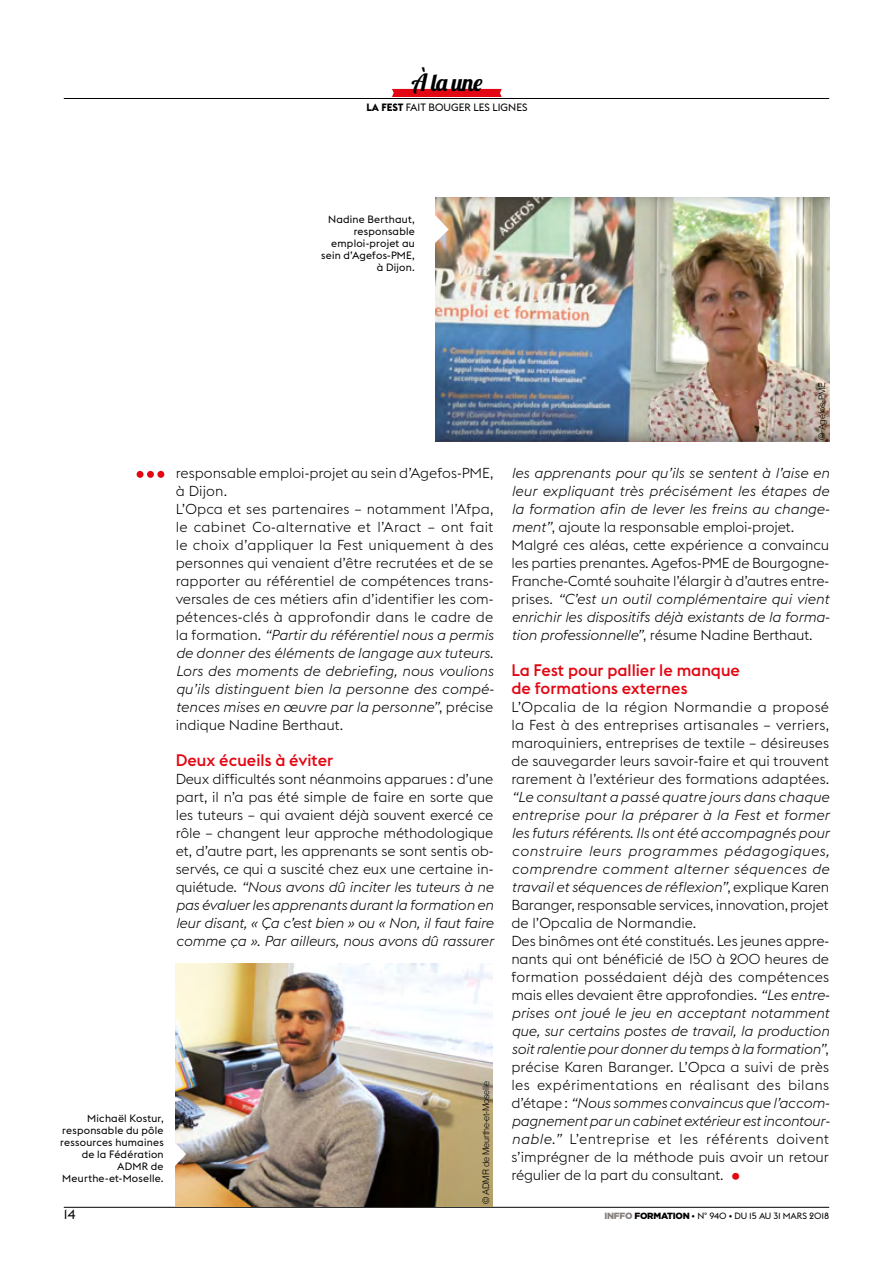
<style>
.page{position:relative;width:893px;height:1263px;background:#fff}
.page>*{position:absolute;margin:0;border:0;box-sizing:border-box;transform-origin:0 0}
.t1{font:23.7px "Lobster 1.4";color:#000}
.t2{font:500 16.5px/18px "Euclid Flex";color:#e30613}
.t3{font:italic 300 14.25px/18px "Euclid Flex";color:#000}
.t4{font:300 14.25px/18px "Euclid Flex";color:#000;text-align:justify}
.t5{font:13.5px "Euclid Flex";color:#000}
.t6{font:10.5px/12px "Euclid Flex";letter-spacing:.02em;color:#000;text-align:right}
.t7{font:10.5px "Euclid Flex";color:#000}
.t8{font:9px "Euclid Flex";letter-spacing:-.01em;color:#000}
.t9{font:300 9px "Helvetica";letter-spacing:-.025em;color:#000}
.s1{font-weight:700}
.s2{font-style:italic}
.s3{font-style:normal}
.s4{font-style:normal;font-size:25.5px;color:#e30613}
.s5{font-family:"Gotham";font-weight:900;color:#867e7a}
.s6{font-family:"Gotham";font-weight:900}
</style>
<div class="page">
<svg style="left:392px;top:89px;width:110px;height:8px"></svg>
<hr style="left:64px;top:98px;width:765px;height:1px;background:#000">
<hr style="left:64px;top:1207px;width:765px;height:1px;background:#000">
<img style="left:176px;top:964px;width:317px;height:242px">
<img style="left:435px;top:197px;width:394px;height:245px">
<svg style="left:435px;top:214px;width:14px;height:30px"></svg>
<svg style="left:137px;top:471px;width:27px;height:7px"></svg>
<svg style="left:175px;top:1140px;width:11px;height:29px"></svg>
<h1 class="t1" style="left:411px;top:67px;width:73px">À la une</h1>
<p class="t7" style="left:366px;top:102px;width:163px"><span class="s1">LA FEST</span> FAIT BOUGER LES LIGNES</p>
<p class="t6" style="left:321px;top:213px;width:95px">Nadine Berthaut, responsable emploi-projet au sein d’Agefos-PME, à Dijon.</p>
<p class="t4" style="left:176px;top:464px;width:319px;text-align:left">responsable emploi-projet au sein d’Agefos-PME, à Dijon.<br>L’Opca et ses partenaires – notamment l’Afpa, le cabinet Co-alternative et l’Aract – ont fait le choix d’appliquer la Fest uniquement à des personnes qui venaient d’être recrutées et de se rapporter au référentiel de compétences trans&shy;versales de ces métiers afin d’identifier les com&shy;pétences-clés à approfondir dans le cadre de la formation. <span class="s2">“Partir du référentiel nous a permis de donner des éléments de langage aux tuteurs.<br>Lors des moments de debriefing, nous voulions qu’ils distinguent bien la personne des compé&shy;tences mises en œuvre par la personne”</span>, précise indique Nadine Berthaut.</p>
<p class="t2" style="left:176px;top:751px;width:159px">Deux écueils à éviter</p>
<p class="t4" style="left:176px;top:770px;width:319px">Deux difficultés sont néanmoins apparues : d’une part, il n’a pas été simple de faire en sorte que les tuteurs – qui avaient déjà souvent exercé ce rôle – changent leur approche méthodologique et, d’autre part, les apprenants se sont sentis ob&shy;servés, ce qui a suscité chez eux une certaine in&shy;quiétude. <span class="s2">“Nous avons dû inciter les tuteurs à ne pas évaluer les apprenants durant la formation en leur disant, « Ça c’est bien » ou « Non, il faut faire comme ça ». Par ailleurs, nous avons dû rassurer</span></p>
<p class="t6" style="left:60px;top:1112px;width:105px">Michaël Kostur, responsable du pôle ressources humaines de la Fédération<br>ADMR de<br>Meurthe-et-Moselle.</p>
<p class="t9" style="left:478px;top:1204px;width:124px;rotate:-90deg">© ADMR de Meurthe-et-Moselle</p>
<p class="t9" style="left:814px;top:440px;width:59px;rotate:-90deg">© Agefos-PME</p>
<p class="t3" style="left:511px;top:464px;width:319px">les apprenants pour qu’ils se sentent à l’aise en leur expliquant très précisément les étapes de la formation afin de lever les freins au change&shy;ment”<span class="s3">, ajoute la responsable emploi-projet.<br>Malgré ces aléas, cette expérience a convaincu les parties prenantes. Agefos-PME de Bourgogne-Franche-Comté souhaite l’élargir à d’autres entre&shy;prises.</span> “C’est un outil complémentaire qui vient enrichir les dispositifs déjà existants de la forma&shy;tion professionnelle”<span class="s3">, résume Nadine Berthaut.</span></p>
<p class="t2" style="left:511px;top:661px;width:230px">La Fest pour pallier le manque de formations externes</p>
<p class="t4" style="left:511px;top:698px;width:319px">L’Opcalia de la région Normandie a proposé la Fest à des entreprises artisanales – verriers, maroquiniers, entreprises de textile – désireuses de sauvegarder leurs savoir-faire et qui trouvent rarement à l’extérieur des formations adaptées.</p>
<p class="t3" style="left:511px;top:788px;width:320px">“Le consultant a passé quatre jours dans chaque entreprise pour la préparer à la Fest et former les futurs référents. Ils ont été accompagnés pour construire leurs programmes pédagogiques, comprendre comment alterner séquences de travail et séquences de réflexion”<span class="s3">, explique Karen Baranger, responsable services, innovation, projet de l’Opcalia de Normandie.<br>Des binômes ont été constitués. Les jeunes appre&shy;nants qui ont bénéficié de 150 à 200 heures de formation possédaient déjà des compétences mais elles devaient être approfondies.</span> “Les entre&shy;prises ont joué le jeu en acceptant notamment que, sur certains postes de travail, la production soit ralentie pour donner du temps à la formation”<span class="s3">, précise Karen Baranger. L’Opca a suivi de près les expérimentations en réalisant des bilans d’étape :</span> “Nous sommes convaincus que l’accom&shy;pagnement par un cabinet extérieur est incontour&shy;nable.” <span class="s3">L’entreprise et les référents doivent s’imprégner de la méthode puis avoir un retour régulier de la part du consultant.</span> <span class="s4">•</span></p>
<p class="t5" style="left:64px;top:1207px;width:13px">14</p>
<p class="t8" style="left:604px;top:1210px;width:226px"><span class="s5">INFFO</span> <span class="s6">FORMATION</span> • N° 940 • DU 15 AU 31 MARS 2018</p>
</div>
